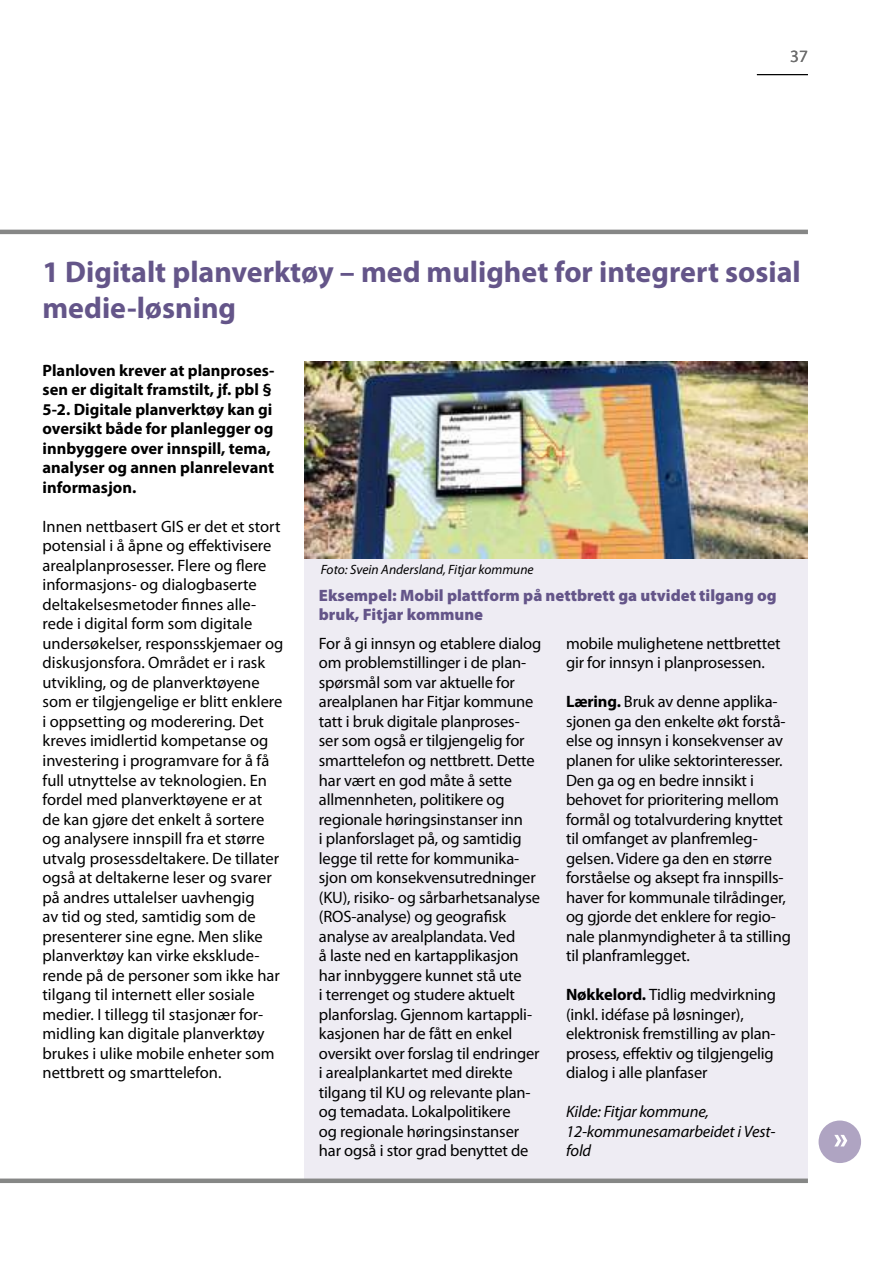
<style>
.page{position:relative;width:893px;height:1263px;background:#fff}
.page>*{position:absolute;margin:0;border:0;box-sizing:border-box;transform-origin:0 0}
.t1{font:700 30px/36px "Myriad Pro";color:#645589}
.t2{font:17.25px "Myriad Pro";color:#6e6e6e}
.t3{font:16.5px/19.5px "Myriad Pro";letter-spacing:-.01em;color:#000}
.t4{font:700 16.5px/19.5px "Myriad Pro";color:#000}
.t5{font:900 16.5px/19.5px "Myriad Pro";color:#645589}
.t6{font:italic 16.5px/19.5px "Myriad Pro";letter-spacing:-.01em;color:#000}
.t7{font:italic 13.5px "Myriad Pro";color:#000}
.s1{font-weight:700}
</style>
<div class="page">
<div style="left:305px;top:365px;width:503px;height:818px;background:#eeecf3"></div>
<div style="left:0;top:1178px;width:808px;height:5px;background:#868786"></div>
<hr style="left:0;top:230px;width:808px;height:4px;background:#868786">
<img style="left:305px;top:361px;width:503px;height:197px">
<div style="left:819px;top:1120px;width:42px;height:43px;background:#afa4c2;border-radius:50%"></div>
<svg style="left:834px;top:1135px;width:13px;height:11px"></svg>
<hr style="left:757px;top:74px;width:51px;height:1px;background:#000">
<p class="t2" style="left:790px;top:45px;width:19px">37</p>
<h1 class="t1" style="left:43px;top:253px;width:760px">1 Digitalt planverktøy – med mulighet for integrert sosial medie-løsning</h1>
<p class="t4" style="left:43px;top:360px;width:233px">Planloven krever at planproses&shy;sen er digitalt framstilt, jf. pbl §<br>5-2. Digitale planverktøy kan gi oversikt både for planlegger og innbyggere over innspill, tema, analyser og annen planrelevant informasjon.</p>
<p class="t3" style="left:43px;top:516px;width:242px">Innen nettbasert GIS er det et stort potensial i å åpne og effektivisere arealplanprosesser. Flere og flere informasjons- og dialogbaserte deltakelsesmetoder finnes alle&shy;rede i digital form som digitale undersøkelser, responsskjemaer og diskusjonsfora. Området er i rask utvikling, og de planverktøyene som er tilgjengelige er blitt enklere i oppsetting og moderering. Det kreves imidlertid kompetanse og investering i programvare for å få full utnyttelse av teknologien. En fordel med planverktøyene er at de kan gjøre det enkelt å sortere og analysere innspill fra et større utvalg prosessdeltakere. De tillater også at deltakerne leser og svarer på andres uttalelser uavhengig<br>av tid og sted, samtidig som de presenterer sine egne. Men slike planverktøy kan virke eksklude&shy;rende på de personer som ikke har tilgang til internett eller sosiale medier. I tillegg til stasjonær for&shy;midling kan digitale planverktøy brukes i ulike mobile enheter som nettbrett og smarttelefon.</p>
<p class="t7" style="left:321px;top:561px;width:214px">Foto: Svein Andersland, Fitjar kommune</p>
<p class="t5" style="left:319px;top:585px;width:459px">Eksempel: Mobil plattform på nettbrett ga utvidet tilgang og bruk, Fitjar kommune</p>
<p class="t3" style="left:319px;top:633px;width:224px">For å gi innsyn og etablere dialog om problemstillinger i de plan&shy;spørsmål som var aktuelle for arealplanen har Fitjar kommune tatt i bruk digitale planproses&shy;ser som også er tilgjengelig for smarttelefon og nettbrett. Dette har vært en god måte å sette allmennheten, politikere og regionale høringsinstanser inn<br>i planforslaget på, og samtidig legge til rette for kommunika&shy;sjon om konsekvensutredninger (KU), risiko- og sårbarhetsanalyse (ROS-analyse) og geografisk analyse av arealplandata. Ved<br>å laste ned en kartapplikasjon har innbyggere kunnet stå ute<br>i terrenget og studere aktuelt planforslag. Gjennom kartappli&shy;kasjonen har de fått en enkel oversikt over forslag til endringer i arealplankartet med direkte tilgang til KU og relevante plan&shy;og temadata. Lokalpolitikere<br>og regionale høringsinstanser har også i stor grad benyttet de</p>
<p class="t3" style="left:566px;top:633px;width:216px">mobile mulighetene nettbrettet gir for innsyn i planprosessen.</p>
<p class="t3" style="left:566px;top:692px;width:226px"><span class="s1">Læring.</span> Bruk av denne applika&shy;sjonen ga den enkelte økt forstå&shy;else og innsyn i konsekvenser av planen for ulike sektorinteresser.<br>Den ga og en bedre innsikt i behovet for prioritering mellom formål og totalvurdering knyttet til omfanget av planfremleg&shy;gelsen. Videre ga den en større forståelse og aksept fra innspills&shy;haver for kommunale tilrådinger, og gjorde det enklere for regio&shy;nale planmyndigheter å ta stilling til planframlegget.</p>
<p class="t3" style="left:566px;top:984px;width:211px"><span class="s1">Nøkkelord.</span> Tidlig medvirkning (inkl. idéfase på løsninger), elektronisk fremstilling av plan&shy;prosess, effektiv og tilgjengelig dialog i alle planfaser</p>
<p class="t6" style="left:566px;top:1101px;width:211px">Kilde: Fitjar kommune,<br>12-kommunesamarbeidet i Vest&shy;fold</p>
</div>
